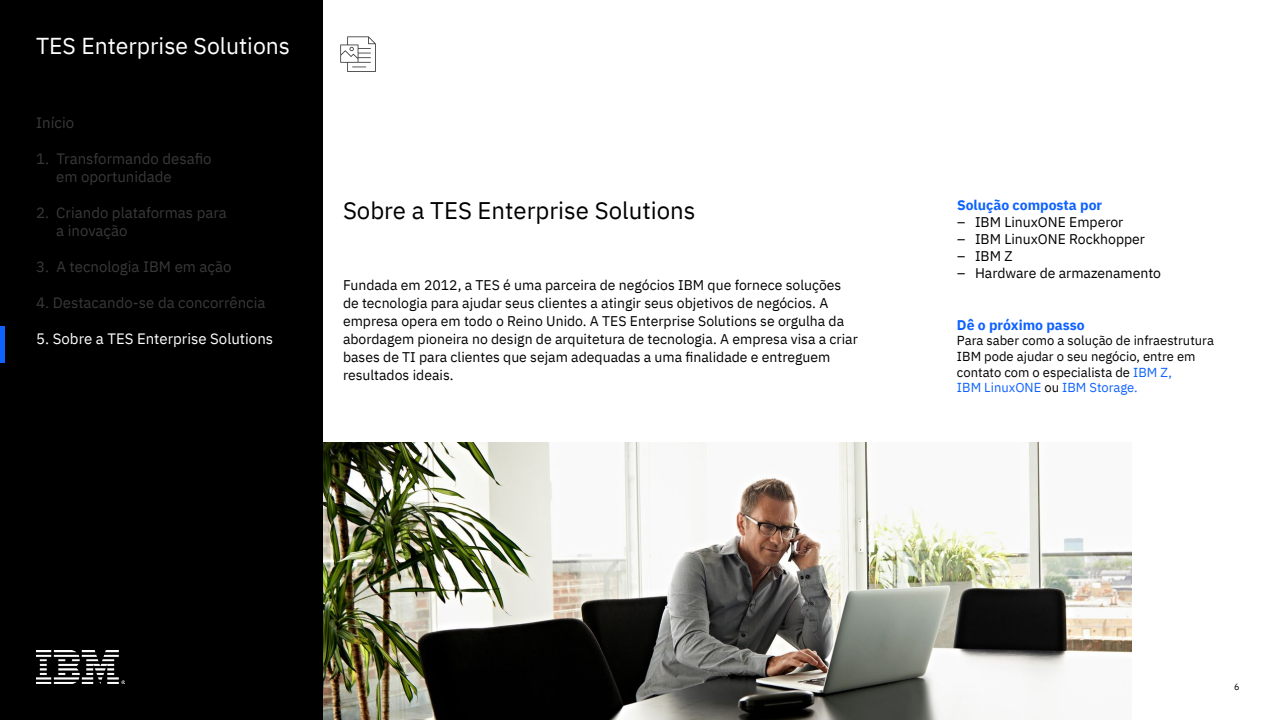
<style>
.page{position:relative;width:1280px;height:720px;background:#fff}
.page>*{position:absolute;margin:0;border:0;box-sizing:border-box;transform-origin:0 0}
.t1{font:24px "IBM Plex Sans";color:#000}
.t2{font:23px "IBM Plex Sans";color:#fff}
.t3{font:15px/18px "IBM Plex Sans";color:#393939}
.t4{font:15px "IBM Plex Sans";color:#fff}
.t5{font:14px/18px "IBM Plex Sans";color:#000}
.t6{font:700 14px "IBM Plex Sans";color:#0f62fe}
.t7{font:13px/15.6px "IBM Plex Sans";color:#000}
.t8{font:9px "IBM Plex Sans";color:#000}
.s1{color:#0f62fe}
</style>
<div class="page">
<img style="left:323px;top:442px;width:808px;height:278px">
<div style="left:0;top:0;width:323px;height:720px;background:#000"></div>
<img style="left:36px;top:651px;width:88px;height:32px">
<svg style="left:340px;top:36px;width:36px;height:36px"></svg>
<hr style="left:0;top:326px;width:4px;height:37px;background:#0f62fe">
<h2 class="t2" style="left:36px;top:29px;width:256px">TES Enterprise Solutions</h2>
<p class="t3" style="left:36px;top:112px;width:39px">Início</p>
<p class="t3" style="left:56px;top:148px;width:157px;text-indent:-20px">1. Transformando desafio em oportunidade</p>
<p class="t3" style="left:56px;top:202px;width:172px;text-indent:-20px">2. Criando plataformas para a inovação</p>
<p class="t3" style="left:36px;top:256px;width:197px">3. A tecnologia IBM em ação</p>
<p class="t3" style="left:36px;top:292px;width:231px">4. Destacando-se da concorrência</p>
<p class="t4" style="left:36px;top:327px;width:238px">5. Sobre a TES Enterprise Solutions</p>
<h1 class="t1" style="left:343px;top:192px;width:354px">Sobre a TES Enterprise Solutions</h1>
<p class="t5" style="left:343px;top:275px;width:516px">Fundada em 2012, a TES é uma parceira de negócios IBM que fornece soluções de tecnologia para ajudar seus clientes a atingir seus objetivos de negócios. A empresa opera em todo o Reino Unido. A TES Enterprise Solutions se orgulha da abordagem pioneira no design de arquitetura de tecnologia. A empresa visa a criar bases de TI para clientes que sejam adequadas a uma finalidade e entreguem resultados ideais.</p>
<p class="t6" style="left:957px;top:194px;width:147px">Solução composta por</p>
<p class="t5" style="left:957px;top:212px;width:168px">– IBM LinuxONE Emperor</p>
<p class="t5" style="left:957px;top:229px;width:190px">– IBM LinuxONE Rockhopper</p>
<p class="t5" style="left:957px;top:246px;width:57px">– IBM Z</p>
<p class="t5" style="left:957px;top:263px;width:206px">– Hardware de armazenamento</p>
<p class="t6" style="left:957px;top:314px;width:129px">Dê o próximo passo</p>
<p class="t7" style="left:957px;top:332px;width:258px">Para saber como a solução de infraestrutura IBM pode ajudar o seu negócio, entre em contato com o especialista de <span class="s1">IBM Z,<br>IBM LinuxONE</span> ou <span class="s1">IBM Storage.</span></p>
<p class="t8" style="left:1234px;top:680px;width:7px">6</p>
</div>
